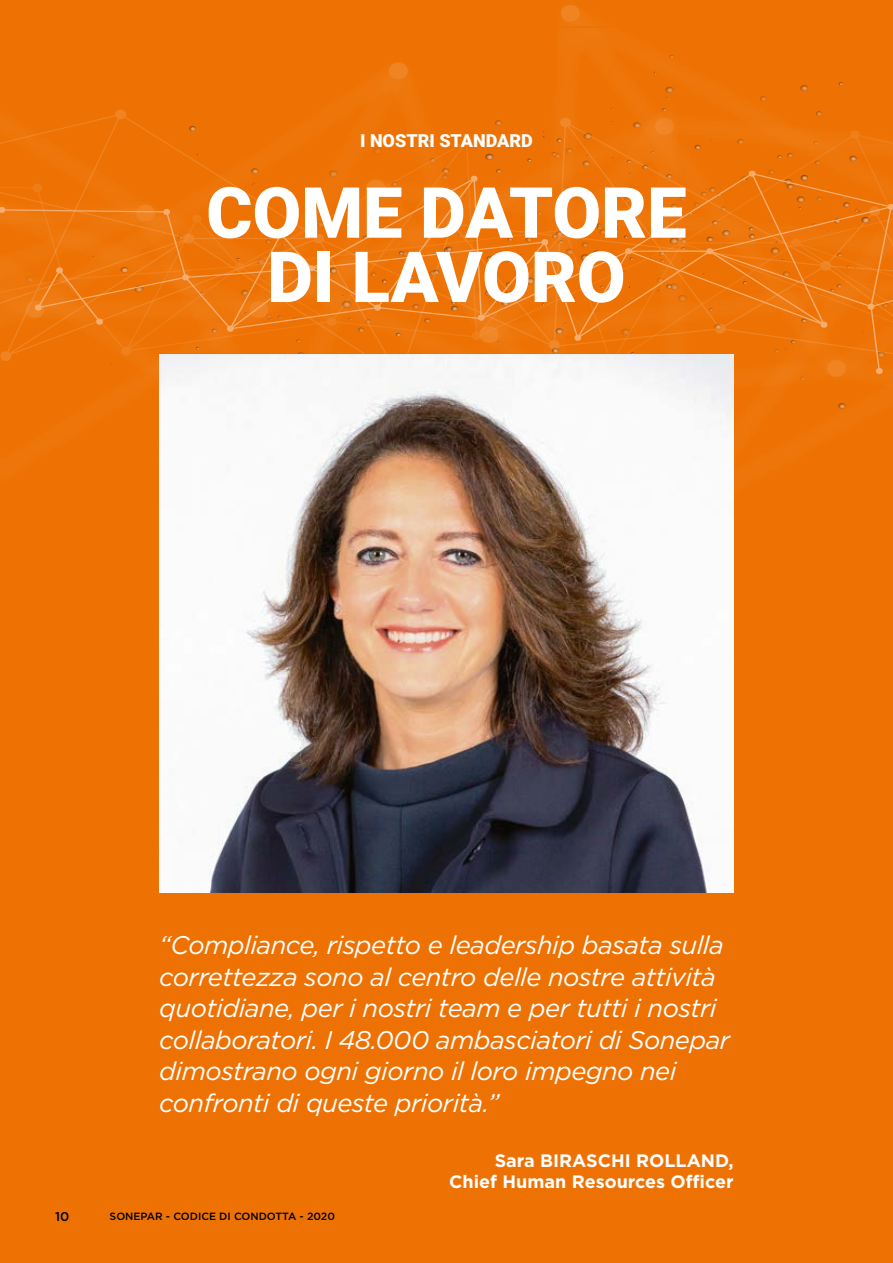
<style>
.page{position:relative;width:893px;height:1263px;background:#ee7203}
.page>*{position:absolute;margin:0;border:0;box-sizing:border-box;transform-origin:0 0}
.t1{font:900 70.5px/64.3px "Roboto";color:#fff;text-align:center}
.t2{font:italic 25.5px/31.5px "Gotham";letter-spacing:-.02em;color:#fff}
.t3{font:700 18px/21px "Gotham";color:#fff;text-align:right}
.t4{font:900 18px "Roboto";color:#fff}
.t5{font:500 12.75px "Gotham";color:#000}
.t6{font:500 10.5px "Gotham";color:#000}
</style>
<div class="page">
<svg style="left:0;top:5px;width:893px;height:404px"></svg>
<svg style="left:22px;top:8px;width:871px;height:57px"></svg>
<img style="left:159px;top:355px;width:575px;height:538px">
<p class="t4" style="left:360px;top:128px;width:174px">I NOSTRI STANDARD</p>
<h1 class="t1" style="left:206px;top:178px;width:482px">COME DATORE<br>DI LAVORO</h1>
<p class="t2" style="left:159px;top:929px;width:572px">“Compliance, rispetto e leadership basata sulla correttezza sono al centro delle nostre attività quotidiane, per i nostri team e per tutti i nostri collaboratori. I 48.000 ambasciatori di Sonepar dimostrano ogni giorno il loro impegno nei confronti di queste priorità.”</p>
<p class="t3" style="left:449px;top:1150px;width:286px">Sara BIRASCHI ROLLAND,<br>Chief Human Resources Officer</p>
<p class="t5" style="left:55px;top:1208px;width:16px">10</p>
<p class="t6" style="left:110px;top:1210px;width:227px">SONEPAR - CODICE DI CONDOTTA - 2020</p>
</div>
